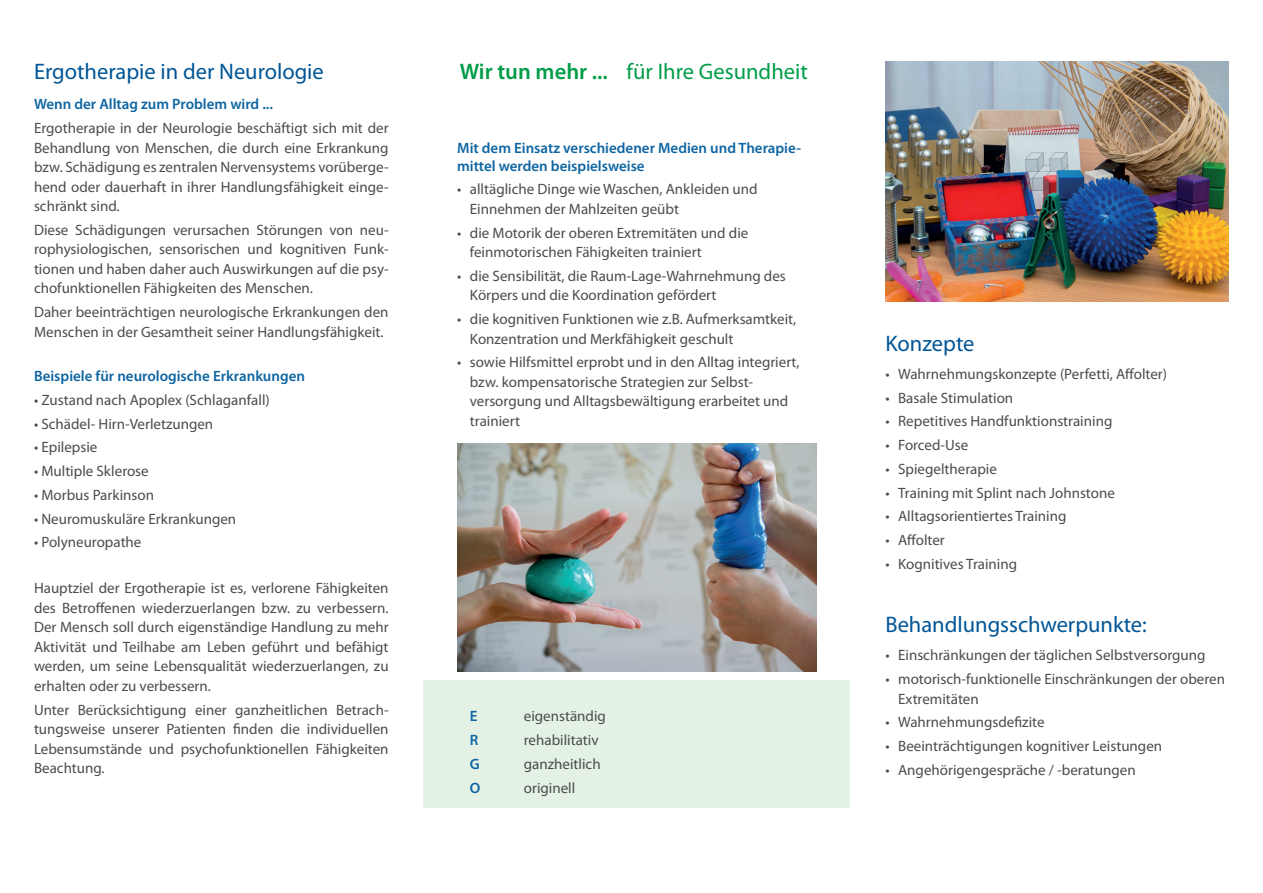
<style>
.page{position:relative;width:1263px;height:893px;background:#fff}
.page>*{position:absolute;margin:0;border:0;box-sizing:border-box;transform-origin:0 0}
.t1{font:22.5px "Myriad Pro";color:#005697}
.t2{font:22.5px "Myriad Pro";color:#009d48}
.t3{font:15px/19.5px "Myriad Pro";color:#4b4c4d}
.t4{font:600 15px/18px "Myriad Pro";color:#0e65a2}
.t5{font:600 15px "Myriad Pro";color:#0e64a1}
.s1{font-weight:600}
</style>
<div class="page">
<div style="left:423px;top:680px;width:426px;height:128px;background:#e4f1e5"></div>
<img style="left:457px;top:443px;width:359px;height:228px">
<img style="left:885px;top:62px;width:344px;height:240px">
<h1 class="t1" style="left:34px;top:57px;width:291px">Ergotherapie in der Neurologie</h1>
<h1 class="t2" style="left:460px;top:57px;width:349px"><span class="s1">Wir tun mehr ...</span> für Ihre Gesundheit</h1>
<p class="t4" style="left:34px;top:95px;width:241px">Wenn der Alltag zum Problem wird ...</p>
<p class="t3" style="left:34px;top:118px;width:356px;text-align:justify">Ergotherapie in der Neurologie beschäftigt sich mit der Behandlung von Menschen, die durch eine Erkrankung bzw. Schädigung es zentralen Nervensystems vorüberge&shy;hend oder dauerhaft in ihrer Handlungsfähigkeit einge&shy;schränkt sind.</p>
<p class="t3" style="left:34px;top:220px;width:356px;text-align:justify">Diese Schädigungen verursachen Störungen von neu&shy;rophysiologischen, sensorischen und kognitiven Funk&shy;tionen und haben daher auch Auswirkungen auf die psy&shy;chofunktionellen Fähigkeiten des Menschen.</p>
<p class="t3" style="left:34px;top:302px;width:356px">Daher beeinträchtigen neurologische Erkrankungen den<br>Menschen in der Gesamtheit seiner Handlungsfähigkeit.</p>
<p class="t4" style="left:34px;top:367px;width:272px">Beispiele für neurologische Erkrankungen</p>
<p class="t3" style="left:34px;top:390px;width:237px">• Zustand nach Apoplex (Schlaganfall)</p>
<p class="t3" style="left:34px;top:414px;width:181px">• Schädel- Hirn-Verletzungen</p>
<p class="t3" style="left:34px;top:437px;width:65px">• Epilepsie</p>
<p class="t3" style="left:34px;top:461px;width:116px">• Multiple Sklerose</p>
<p class="t3" style="left:34px;top:485px;width:122px">• Morbus Parkinson</p>
<p class="t3" style="left:34px;top:508px;width:204px">• Neuromuskuläre Erkrankungen</p>
<p class="t3" style="left:34px;top:532px;width:109px">• Polyneuropathe</p>
<p class="t3" style="left:34px;top:578px;width:356px;text-align:justify">Hauptziel der Ergotherapie ist es, verlorene Fähigkeiten des Betroffenen wiederzuerlangen bzw. zu verbessern.<br>Der Mensch soll durch eigenständige Handlung zu mehr Aktivität und Teilhabe am Leben geführt und befähigt werden, um seine Lebensqualität wiederzuerlangen, zu erhalten oder zu verbessern.</p>
<p class="t3" style="left:34px;top:699px;width:356px;text-align:justify">Unter Berücksichtigung einer ganzheitlichen Betrach&shy;tungsweise unserer Patienten finden die individuellen Lebensumstände und psychofunktionellen Fähigkeiten Beachtung.</p>
<p class="t4" style="left:457px;top:138px;width:345px">Mit dem Einsatz verschiedener Medien und Therapie&shy;mittel werden beispielsweise</p>
<p class="t3" style="left:470px;top:179px;width:289px;text-indent:-13px">• alltägliche Dinge wie Waschen, Ankleiden und<br>Einnehmen der Mahlzeiten geübt</p>
<p class="t3" style="left:470px;top:223px;width:280px;text-indent:-13px">• die Motorik der oberen Extremitäten und die feinmotorischen Fähigkeiten trainiert</p>
<p class="t3" style="left:470px;top:266px;width:317px;text-indent:-13px">• die Sensibilität, die Raum-Lage-Wahrnehmung des<br>Körpers und die Koordination gefördert</p>
<p class="t3" style="left:470px;top:309px;width:328px;text-indent:-13px">• die kognitiven Funktionen wie z.B. Aufmerksamtkeit,<br>Konzentration und Merkfähigkeit geschult</p>
<p class="t3" style="left:470px;top:352px;width:331px;text-indent:-13px">• sowie Hilfsmittel erprobt und in den Alltag integriert, bzw. kompensatorische Strategien zur Selbst&shy;versorgung und Alltagsbewältigung erarbeitet und trainiert</p>
<p class="t4" style="left:470px;top:707px;width:9px">E</p>
<p class="t3" style="left:524px;top:706px;width:84px">eigenständig</p>
<p class="t4" style="left:470px;top:731px;width:10px">R</p>
<p class="t3" style="left:524px;top:730px;width:76px">rehabilitativ</p>
<p class="t4" style="left:470px;top:754px;width:11px">G</p>
<p class="t3" style="left:524px;top:754px;width:78px">ganzheitlich</p>
<p class="t5" style="left:470px;top:778px;width:12px">O</p>
<p class="t3" style="left:524px;top:777px;width:53px">originell</p>
<h1 class="t1" style="left:885px;top:329px;width:91px">Konzepte</h1>
<p class="t3" style="left:885px;top:364px;width:283px">• Wahrnehmungskonzepte (Perfetti, Affolter)</p>
<p class="t3" style="left:885px;top:388px;width:129px">• Basale Stimulation</p>
<p class="t3" style="left:885px;top:411px;width:228px">• Repetitives Handfunktionstraining</p>
<p class="t3" style="left:885px;top:435px;width:84px">• Forced-Use</p>
<p class="t3" style="left:885px;top:459px;width:113px">• Spiegeltherapie</p>
<p class="t3" style="left:885px;top:483px;width:231px">• Training mit Splint nach Johnstone</p>
<p class="t3" style="left:885px;top:506px;width:183px">• Alltagsorientiertes Training</p>
<p class="t3" style="left:885px;top:530px;width:61px">• Affolter</p>
<p class="t3" style="left:885px;top:554px;width:133px">• Kognitives Training</p>
<h1 class="t1" style="left:885px;top:611px;width:263px">Behandlungsschwerpunkte:</h1>
<p class="t3" style="left:885px;top:645px;width:322px">• Einschränkungen der täglichen Selbstversorgung</p>
<p class="t3" style="left:898px;top:669px;width:328px;text-indent:-13px">• motorisch-funktionelle Einschränkungen der oberen<br>Extremitäten</p>
<p class="t3" style="left:885px;top:712px;width:161px">• Wahrnehmungsdefizite</p>
<p class="t3" style="left:885px;top:736px;width:278px">• Beeinträchtigungen kognitiver Leistungen</p>
<p class="t3" style="left:885px;top:760px;width:252px">• Angehörigengespräche / -beratungen</p>
</div>
